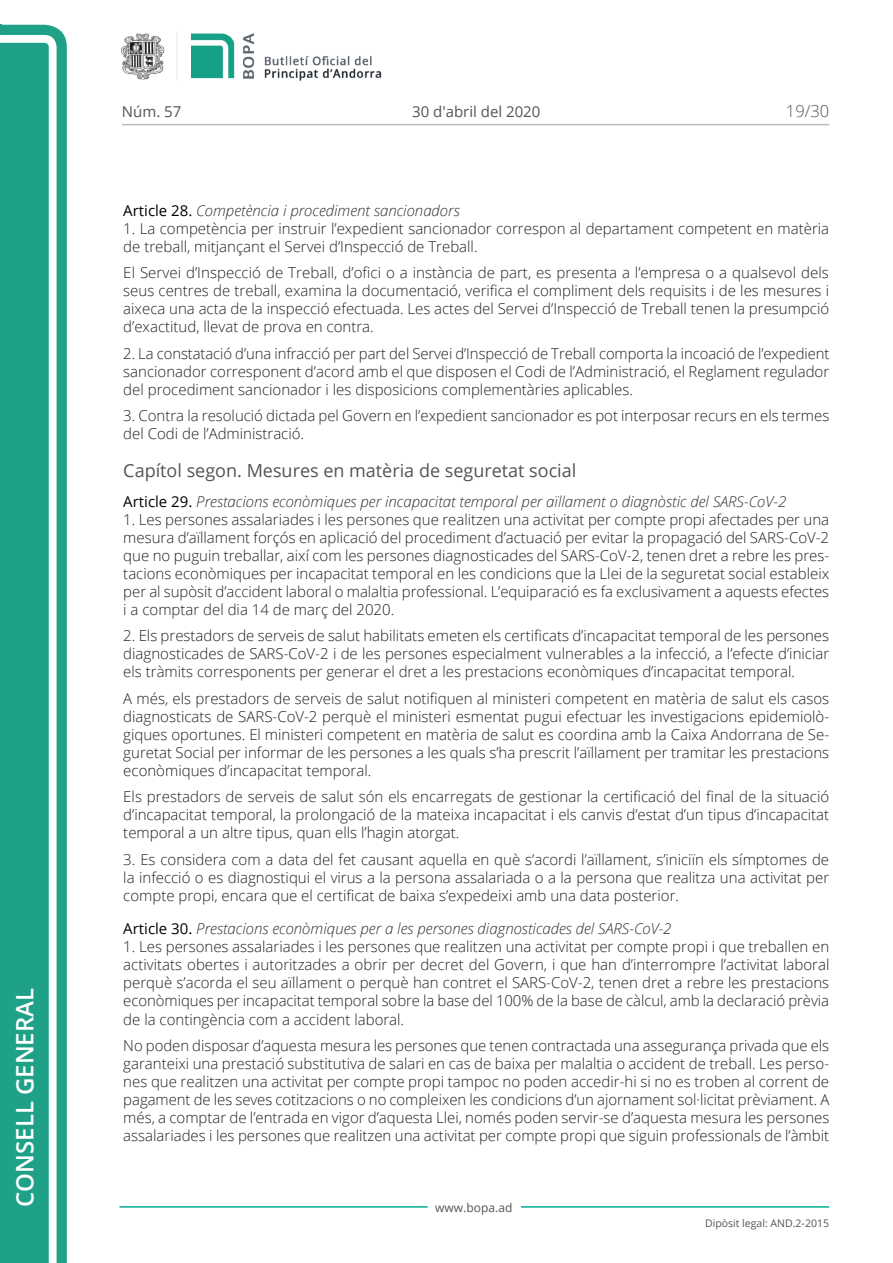
<style>
.page{position:relative;width:893px;height:1263px;background:#fff}
.page>*{position:absolute;margin:0;border:0;box-sizing:border-box;transform-origin:0 0}
.t1{font:600 24px "Open Sans";color:#fff}
.Titol_6{font:18px "Open Sans";color:#545454}
.t2{font:300 16.5px "Open Sans";color:#545454}
.Body_text{font:300 15px/18px "Open Sans";color:#231f20;text-align:justify}
.Titol_7{font:italic 300 15px "Open Sans";color:#303030}
.t3{font:15px "Open Sans";color:#545454}
.t4{font:12px "Open Sans";color:#545454}
.t5{font:10.5px "Open Sans";color:#545454}
.s1{font-weight:400;font-style:normal;color:#000}
</style>
<div class="page">
<svg style="left:0;top:25px;width:67px;height:1238px;fill:#1ea187"></svg>
<div style="left:0;top:43px;width:49px;height:1220px;background:#1ea187"></div>
<img style="left:122px;top:32px;width:260px;height:49px">
<hr style="left:119px;top:1206px;width:309px;height:2px;background:#00ae91">
<hr style="left:521px;top:1206px;width:308px;height:2px;background:#00ae91">
<hr style="left:122px;top:124px;width:707px;height:1px;background:#bcbdc0">
<h1 class="t1" style="left:8px;top:1207px;width:220px;rotate:-90deg">Consell General</h1>
<p class="t3" style="left:122px;top:102px;width:61px">Núm. 57</p>
<p class="t3" style="left:412px;top:102px;width:130px">30 d'abril del 2020</p>
<p class="t2" style="left:786px;top:100px;width:45px">19/30</p>
<p class="Titol_7" style="left:123px;top:200px;width:338px"><span class="s1">Article 28.</span> Competència i procediment sancionadors</p>
<p class="Body_text" style="left:123px;top:219px;width:707px">1. La competència per instruir l’expedient sancionador correspon al departament competent en matèria de treball, mitjançant el Servei d’Inspecció de Treball.</p>
<p class="Body_text" style="left:123px;top:263px;width:707px">El Servei d’Inspecció de Treball, d’ofici o a instància de part, es presenta a l’empresa o a qualsevol dels seus centres de treball, examina la documentació, verifica el compliment dels requisits i de les mesures i aixeca una acta de la inspecció efectuada. Les actes del Servei d’Inspecció de Treball tenen la presumpció d’exactitud, llevat de prova en contra.</p>
<p class="Body_text" style="left:123px;top:344px;width:708px">2. La constatació d’una infracció per part del Servei d’Inspecció de Treball comporta la incoació de l’expedient sancionador corresponent d’acord amb el que disposen el Codi de l’Administració, el Reglament regulador del procediment sancionador i les disposicions complementàries aplicables.</p>
<p class="Body_text" style="left:123px;top:406px;width:707px">3. Contra la resolució dictada pel Govern en l’expedient sancionador es pot interposar recurs en els termes del Codi de l’Administració.</p>
<p class="Titol_6" style="left:123px;top:458px;width:455px">Capítol segon. Mesures en matèria de seguretat social</p>
<p class="Titol_7" style="left:123px;top:491px;width:664px"><span class="s1">Article 29.</span> Prestacions econòmiques per incapacitat temporal per aïllament o diagnòstic del SARS-CoV-2</p>
<p class="Body_text" style="left:123px;top:510px;width:707px">1. Les persones assalariades i les persones que realitzen una activitat per compte propi afectades per una mesura d’aïllament forçós en aplicació del procediment d’actuació per evitar la propagació del SARS-CoV-2 que no puguin treballar, així com les persones diagnosticades del SARS-CoV-2, tenen dret a rebre les pres&shy;tacions econòmiques per incapacitat temporal en les condicions que la Llei de la seguretat social estableix per al supòsit d’accident laboral o malaltia professional. L’equiparació es fa exclusivament a aquests efectes i a comptar del dia 14 de març del 2020.</p>
<p class="Body_text" style="left:123px;top:626px;width:707px">2. Els prestadors de serveis de salut habilitats emeten els certificats d’incapacitat temporal de les persones diagnosticades de SARS-CoV-2 i de les persones especialment vulnerables a la infecció, a l’efecte d’iniciar els tràmits corresponents per generar el dret a les prestacions econòmiques d’incapacitat temporal.</p>
<p class="Body_text" style="left:123px;top:689px;width:707px">A més, els prestadors de serveis de salut notifiquen al ministeri competent en matèria de salut els casos diagnosticats de SARS-CoV-2 perquè el ministeri esmentat pugui efectuar les investigacions epidemiolò&shy;giques oportunes. El ministeri competent en matèria de salut es coordina amb la Caixa Andorrana de Se&shy;guretat Social per informar de les persones a les quals s’ha prescrit l’aïllament per tramitar les prestacions econòmiques d’incapacitat temporal.</p>
<p class="Body_text" style="left:123px;top:787px;width:707px">Els prestadors de serveis de salut són els encarregats de gestionar la certificació del final de la situació d’incapacitat temporal, la prolongació de la mateixa incapacitat i els canvis d’estat d’un tipus d’incapacitat temporal a un altre tipus, quan ells l’hagin atorgat.</p>
<p class="Body_text" style="left:123px;top:850px;width:707px">3. Es considera com a data del fet causant aquella en què s’acordi l’aïllament, s’iniciïn els símptomes de la infecció o es diagnostiqui el virus a la persona assalariada o a la persona que realitza una activitat per compte propi, encara que el certificat de baixa s’expedeixi amb una data posterior.</p>
<p class="Titol_7" style="left:123px;top:919px;width:550px"><span class="s1">Article 30.</span> Prestacions econòmiques per a les persones diagnosticades del SARS-CoV-2</p>
<p class="Body_text" style="left:123px;top:938px;width:708px">1. Les persones assalariades i les persones que realitzen una activitat per compte propi i que treballen en activitats obertes i autoritzades a obrir per decret del Govern, i que han d’interrompre l’activitat laboral perquè s’acorda el seu aïllament o perquè han contret el SARS-CoV-2, tenen dret a rebre les prestacions econòmiques per incapacitat temporal sobre la base del 100% de la base de càlcul, amb la declaració prèvia de la contingència com a accident laboral.</p>
<p class="Body_text" style="left:123px;top:1036px;width:708px">No poden disposar d’aquesta mesura les persones que tenen contractada una assegurança privada que els garanteixi una prestació substitutiva de salari en cas de baixa per malaltia o accident de treball. Les perso&shy;nes que realitzen una activitat per compte propi tampoc no poden accedir-hi si no es troben al corrent de pagament de les seves cotitzacions o no compleixen les condicions d’un ajornament sol·licitat prèviament. A més, a comptar de l’entrada en vigor d’aquesta Llei, només poden servir-se d’aquesta mesura les persones assalariades i les persones que realitzen una activitat per compte propi que siguin professionals de l’àmbit</p>
<p class="t4" style="left:435px;top:1199px;width:79px">www.bopa.ad</p>
<p class="t5" style="left:705px;top:1216px;width:125px">Dipòsit legal: AND.2-2015</p>
</div>
